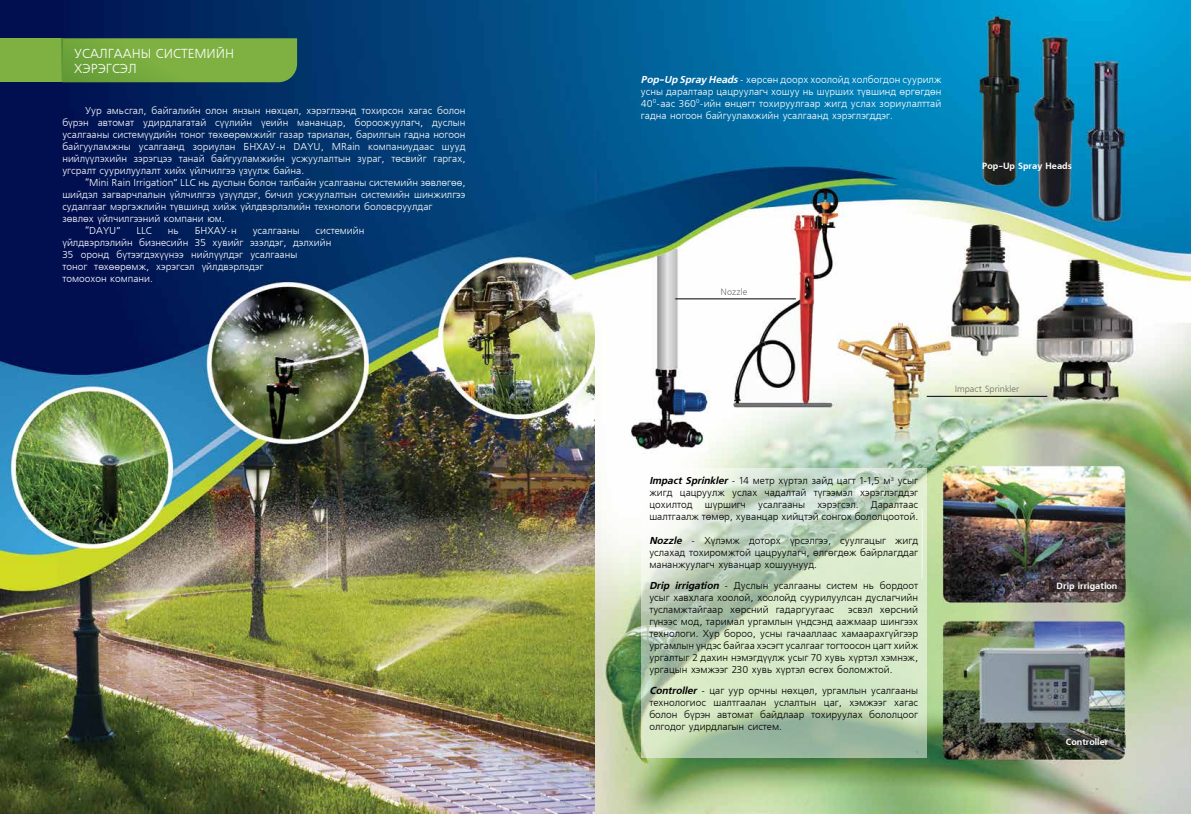
<style>
.page{position:relative;width:1191px;height:814px;background:#fff}
.page>*{position:absolute;margin:0;border:0;box-sizing:border-box;transform-origin:0 0}
.t1{font:13px/15.6px "Mogul Freeset";color:#fff}
.t2{font:10px/12px "Mogul Freeset";color:#fff;text-align:justify}
.t3{font:10px/12px "Mogul Freeset";color:#000;text-align:justify}
.t4{font:700 9px "Mogul Freeset";color:#fff}
.t5{font:9px "Mogul Freeset";color:#6d6e71}
.s1{font-family:"MAK Freeset";font-weight:700;font-style:italic}
</style>
<div class="page">
<img style="left:0;top:0;width:1190px;height:814px">
<svg style="left:641px;top:468px;width:285px;height:289px"></svg>
<div style="left:0;top:38px;width:63px;height:44px;background:#7eb142"></div>
<hr style="left:61px;top:38px;width:1px;height:44px;background:#006a38">
<svg style="left:62px;top:38px;width:235px;height:44px"></svg>
<hr style="left:675px;top:299px;width:121px;height:1px;background:#000">
<hr style="left:926px;top:396px;width:121px;height:1px;background:#000">
<svg style="left:1048px;top:579px;width:77px;height:12px"></svg>
<svg style="left:1048px;top:735px;width:77px;height:12px"></svg>
<h1 class="t1" style="left:74px;top:46px;width:162px">Усалгааны системийн хэрэгсэл</h1>
<p class="t2" style="left:62px;top:105px;width:404px;text-indent:23px">Уур амьсгал, байгалийн олон янзын нөхцөл, хэрэглээнд тохирсон хагас болон бүрэн автомат удирдлагатай сүүлийн үеийн мананцар, бороожуулагч, дуслын усалгааны системүүдийн тоног төхөөрөмжийг газар тариалан, барилгын гадна ногоон байгууламжны усалгаанд зориулан БНХАУ</p>
<p class="t2" style="left:62px;top:141px;width:404px;text-indent:213px">-н DAYU, MRain компаниудаас шууд нийлүүлэхийн зэрэгцээ танай байгууламжийн усжуулалтын зураг, төсвийг гаргах, угсралт суурилуулалт хийх үйлчилгээ үзүүлж байна.</p>
<p class="t2" style="left:85px;top:177px;width:382px">“Mini Rain Irrigation” LLC нь дуслын болон талбайн усалгааны системийн зөвлөгөө,</p>
<p class="t2" style="left:62px;top:189px;width:404px">шийдэл загварчлалын үйлчилгээ үзүүлдэг, бичил усжуулалтын системийн шинжилгээ</p>
<p class="t2" style="left:62px;top:201px;width:372px">судалгааг мэргэжлийн түвшинд хийж үйлдвэрлэлийн технологи боловсруулдаг</p>
<p class="t2" style="left:62px;top:213px;width:164px">зөвлөх үйлчилгээний компани юм.</p>
<p class="t2" style="left:85px;top:225px;width:37px">“DAYU”</p>
<p class="t2" style="left:136px;top:225px;width:17px">LLC</p>
<p class="t2" style="left:168px;top:225px;width:13px">нь</p>
<p class="t2" style="left:195px;top:225px;width:14px">БНХАУ</p>
<p class="t2" style="left:227px;top:225px;width:11px">-н</p>
<p class="t2" style="left:253px;top:225px;width:49px">усалгааны</p>
<p class="t2" style="left:62px;top:225px;width:303px;text-align:left;text-indent:253px">системийн үйлдвэрлэлийн бизнесийн 35 хувийг эзэлдэг, дэлхийн<br>35 оронд бүтээгдэхүүнээ нийлүүлдэг усалгааны<br>тоног төхөөрөмж, хэрэгсэл үйлдвэрлэдэг<br>томоохон компани.</p>
<p class="t2" style="left:641px;top:74px;width:302px"><span class="s1">Pop-Up Spray Heads</span> - хөрсөн доорх хоолойд холбогдон суурилж усны даралтаар цацруулагч хошуу нь шүрших түвшинд өргөгдөн 40<sup>0</sup>-аас 360<sup>0</sup>-ийн өнцөгт тохируулгаар жигд услах зориулалттай гадна ногоон байгууламжийн усалгаанд хэрэглэгддэг.</p>
<p class="t4" style="left:982px;top:161px;width:91px">Pop-Up Spray Heads</p>
<p class="t5" style="left:720px;top:287px;width:28px">Nozzle</p>
<p class="t3" style="left:649px;top:475px;width:270px"><span class="s1">Impact Sprinkler</span> - 14 метр хүртэл зайд цагт 1-1,5 м<sup>3</sup> усыг жигд цацруулж услах чадалтай түгээмэл хэрэглэгддэг цохилтод шүршигч усалгааны хэрэгсэл. Даралтаас шалтгаалж төмөр, хуванцар хийцтэй сонгох бололцоотой.</p>
<p class="t3" style="left:649px;top:535px;width:270px"><span class="s1">Nozzle</span> - Хүлэмж доторх үрсэлгээ, суулгацыг жигд услахад тохиромжтой цацруулагч, өлгөгдөж байрлагддаг мананжуулагч хуванцар хошуунууд.</p>
<p class="t3" style="left:649px;top:580px;width:270px"><span class="s1">Drip irrigation</span> - Дуслын усалгааны систем нь бордоот усыг хавхлага хоолой, хоолойд суурилуулсан дуслагчийн тусламжтайгаар хөрсний гадаргуугаас</p>
<p class="t3" style="left:649px;top:604px;width:270px;text-indent:199px">эсвэл хөрсний гүнээс мод, таримал ургамлын үндсэнд аажмаар шингээх технологи. Хур бороо, усны гачааллаас хамаарахгүйгээр ургамлын үндэс байгаа хэсэгт усалгааг тогтоосон цагт хийж ургалтыг 2 дахин нэмэгдүүлж усыг 70 хувь хүртэл хэмнэж, ургацын хэмжээг 230 хувь хүртэл өсгөх боломжтой.</p>
<p class="t3" style="left:649px;top:684px;width:270px"><span class="s1">Controller</span> - цаг уур орчны нөхцөл, ургамлын усалгааны технологиос шалтгаалан услалтын цаг, хэмжээг хагас болон бүрэн автомат байдлаар тохируулах бололцоог олгодог удирдлагын систем.</p>
<p class="t5" style="left:954px;top:383px;width:66px">Impact Sprinkler</p>
<p class="t4" style="left:1056px;top:580px;width:62px">Drip irrigation</p>
<p class="t4" style="left:1065px;top:736px;width:44px">Controller</p>
</div>
